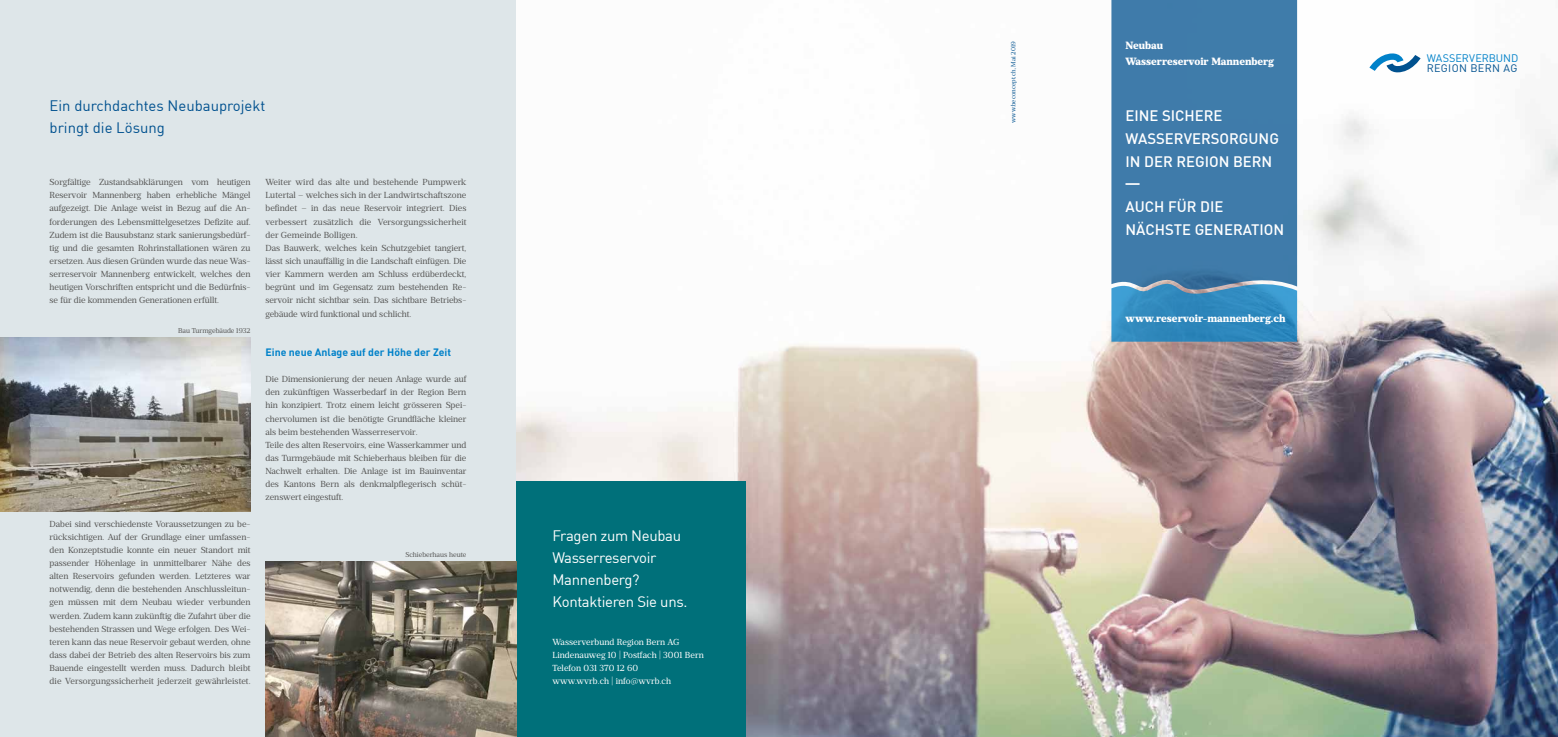
<style>
.page{position:relative;width:1558px;height:737px;background:#fff}
.page>*{position:absolute;margin:0;border:0;box-sizing:border-box;transform-origin:0 0}
.t1{font:500 14.88px/22.8px "DIN";color:#fff}
.t2{font:14.88px/21.9px "DIN";letter-spacing:-.02em;color:#fff}
.t3{font:14.88px/21.9px "DIN";color:#00518f}
.t4{font:10.85px "DIN";letter-spacing:-.005em;color:#0081c9}
.t5{font:10.85px "DIN";letter-spacing:.03em;color:#00518f}
.t6{font:800 10.59px "Prumo Banner";color:#fff}
.t7{font:800 10.5px/15.8px "Prumo Banner";color:#fff}
.t8{font:700 10.5px "DIN";color:#0081c9}
.t9{font:8.75px/13.1px "Prumo Banner";color:#575756;text-align:justify}
.t10{font:8.75px/13.1px "Prumo Banner";letter-spacing:.01em;color:#fff}
.t11{font:7px "Prumo Banner";color:#575756}
.t12{font:6.12px "Prumo Banner";letter-spacing:.01em;color:#00518f}
</style>
<div class="page">
<div style="left:0;top:0;width:516px;height:737px;background:#dee6e9"></div>
<img style="left:516px;top:0;width:1042px;height:737px">
<svg style="left:1369px;top:53px;width:51px;height:19px"></svg>
<div style="left:516px;top:481px;width:230px;height:256px;background:#00707a"></div>
<div style="left:1111px;top:0;width:186px;height:283px;background:#3f7baa"></div>
<svg style="left:1111px;top:283px;width:186px;height:59px;background:#3b8ebf"></svg>
<svg style="left:1125px;top:183px;width:14px;height:2px"></svg>
<img style="left:0;top:337px;width:251px;height:174px">
<img style="left:265px;top:561px;width:251px;height:176px">
<h1 class="t3" style="left:50px;top:94px;width:217px">Ein durchdachtes Neubauprojekt bringt die Lösung</h1>
<p class="t9" style="left:50px;top:176px;width:202px">Sorgfältige Zustandsabklärungen vom heutigen Reservoir Mannenberg haben erhebliche Mängel aufgezeigt. Die Anlage weist in Bezug auf die An&shy;forderungen des Lebensmittelgesetzes Defizite auf.<br>Zudem ist die Bausubstanz stark sanierungsbedürf&shy;tig und die gesamten Rohrinstallationen wären zu ersetzen. Aus diesen Gründen wurde das neue Was&shy;serreservoir Mannenberg entwickelt, welches den heutigen Vorschriften entspricht und die Bedürfnis&shy;se für die kommenden Generationen erfüllt.</p>
<p class="t11" style="left:178px;top:326px;width:74px">Bau Turmgebäude 1932</p>
<p class="t9" style="left:50px;top:517px;width:202px">Dabei sind verschiedenste Voraussetzungen zu be&shy;rücksichtigen. Auf der Grundlage einer umfassen&shy;den Konzeptstudie konnte ein neuer Standort mit passender Höhenlage in unmittelbarer Nähe des alten Reservoirs gefunden werden. Letzteres war notwendig, denn die bestehenden Anschlussleitun&shy;gen müssen mit dem Neubau wieder verbunden werden. Zudem kann zukünftig die Zufahrt über die bestehenden Strassen und Wege erfolgen. Des Wei&shy;teren kann das neue Reservoir gebaut werden, ohne dass dabei der Betrieb des alten Reservoirs bis zum Bauende eingestellt werden muss. Dadurch bleibt die Versorgungssicherheit jederzeit gewährleistet.</p>
<p class="t9" style="left:265px;top:176px;width:202px;text-align:left">Weiter wird das alte und bestehende Pumpwerk Lutertal – welches sich in der Landwirtschaftszone befindet – in das neue Reservoir integriert. Dies verbessert zusätzlich die Versorgungssicherheit der Gemeinde Bolligen.<br>Das Bauwerk, welches kein Schutzgebiet tangiert, lässt sich unauffällig in die Landschaft einfügen. Die vier Kammern werden am Schluss erdüberdeckt, begrünt und im Gegensatz zum bestehenden Re&shy;servoir nicht sichtbar sein. Das sichtbare Betriebs&shy;gebäude wird funktional und schlicht.</p>
<p class="t8" style="left:265px;top:345px;width:187px">Eine neue Anlage auf der Höhe der Zeit</p>
<p class="t9" style="left:265px;top:373px;width:202px;text-align:left">Die Dimensionierung der neuen Anlage wurde auf den zukünftigen Wasserbedarf in der Region Bern hin konzipiert. Trotz einem leicht grösseren Spei&shy;chervolumen ist die benötigte Grundfläche kleiner als beim bestehenden Wasserreservoir.<br>Teile des alten Reservoirs, eine Wasserkammer und das Turmgebäude mit Schieberhaus bleiben für die Nachwelt erhalten. Die Anlage ist im Bauinventar des Kantons Bern als denkmalpflegerisch schüt&shy;zenswert eingestuft.</p>
<p class="t11" style="left:405px;top:550px;width:62px">Schieberhaus heute</p>
<h1 class="t2" style="left:552px;top:525px;width:137px">Fragen zum Neubau<br>Wasserreservoir<br>Mannenberg?<br>Kontaktieren Sie uns.</h1>
<p class="t10" style="left:552px;top:635px;width:153px">Wasserverbund Region Bern AG<br>Lindenauweg 10 | Postfach | 3001 Bern<br>Telefon 031 370 12 60<br>www.wvrb.ch | info@wvrb.ch</p>
<p class="t12" style="left:1010px;top:123px;width:83px;rotate:-90deg">www.beconcept.ch, Mai 2019</p>
<p class="t7" style="left:1125px;top:38px;width:150px">Neubau<br>Wasserreservoir Mannenberg</p>
<h1 class="t1" style="left:1125px;top:104px;width:155px">EINE SICHERE<br>WASSERVERSORGUNG<br>IN DER REGION BERN</h1>
<h1 class="t1" style="left:1125px;top:195px;width:160px">AUCH FÜR DIE<br>NÄCHSTE GENERATION</h1>
<p class="t6" style="left:1125px;top:312px;width:162px">www.reservoir-mannenberg.ch</p>
<p class="t4" style="left:1426px;top:51px;width:93px">WASSERVERBUND</p>
<p class="t5" style="left:1426px;top:61px;width:92px">REGION BERN AG</p>
</div>
